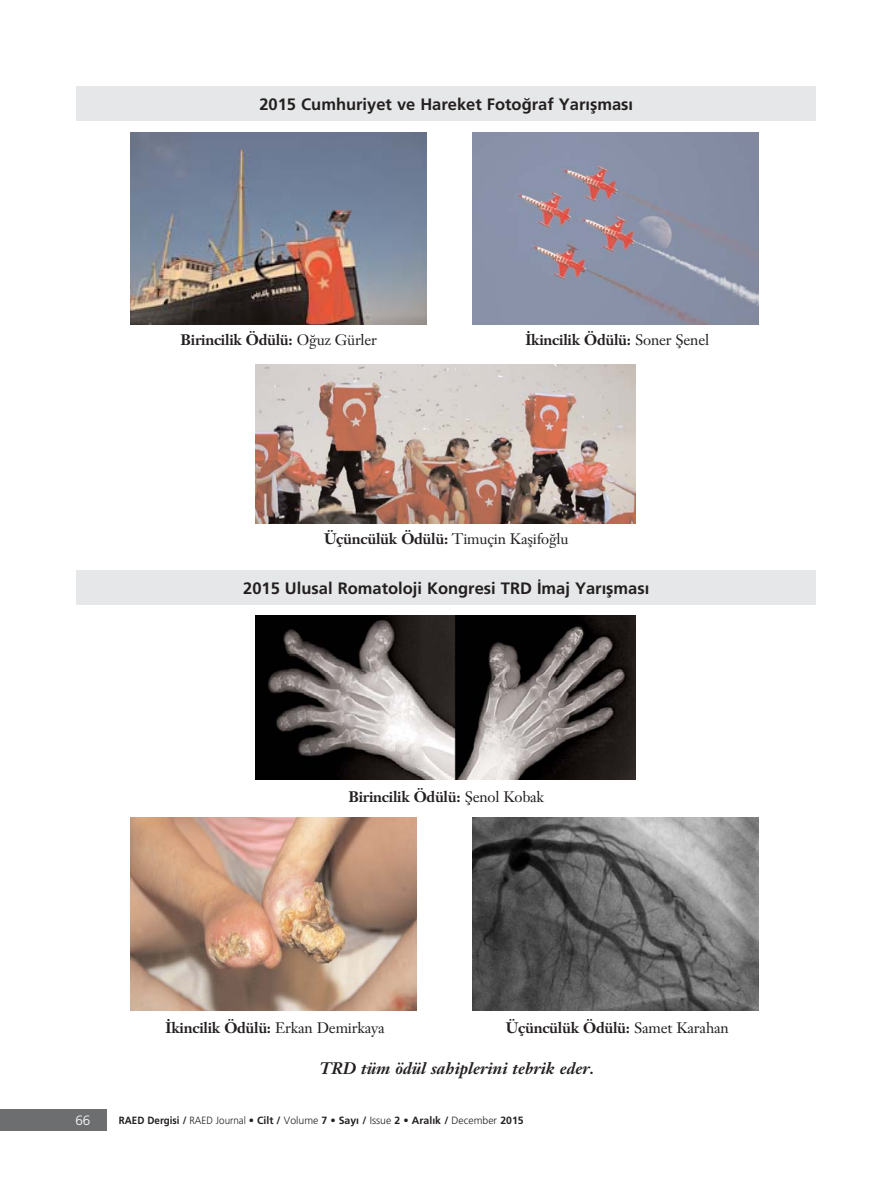
<style>
.page{position:relative;width:893px;height:1191px;background:#fff}
.page>*{position:absolute;margin:0;border:0;box-sizing:border-box;transform-origin:0 0}
.t1{font:700 16.5px "Frutiger";color:#231f20}
.t2{font:italic 700 16.5px "Janson Text";color:#231f20}
.t3{font:700 15px "Janson Text";letter-spacing:-.015em;color:#231f20}
.t4{font:15px "Janson Text";letter-spacing:-.015em;color:#231f20}
.t5{font:300 13.5px "Frutiger";color:#fff}
.t6{font:700 10.5px "Frutiger";color:#231f20;scale:.94 1}
.s1{font-weight:400}
.s2{font-weight:700}
.s3{font-weight:300}
</style>
<div class="page">
<div style="left:0;top:1109px;width:106px;height:22px;background:#6d6e70"></div>
<div style="left:76px;top:86px;width:740px;height:35px;background:#e6e7e8"></div>
<img style="left:131px;top:132px;width:296px;height:192px">
<div style="left:76px;top:570px;width:740px;height:35px;background:#e6e7e8"></div>
<img style="left:256px;top:365px;width:379px;height:158px">
<img style="left:473px;top:132px;width:285px;height:192px">
<img style="left:131px;top:817px;width:285px;height:193px">
<img style="left:473px;top:817px;width:285px;height:193px">
<img style="left:256px;top:615px;width:379px;height:164px">
<p class="t1" style="left:259px;top:97px;width:375px">2015 Cumhuriyet ve Hareket Foto¤raf Yar›flmas›</p>
<p class="t3" style="left:181px;top:334px;width:198px">Birincilik Ödülü: <span class="s1">O¤uz Gürler</span></p>
<p class="t3" style="left:525px;top:334px;width:185px">‹kincilik Ödülü: <span class="s1">Soner fienel</span></p>
<p class="t4" style="left:324px;top:533px;width:246px"><span class="s2">Üçüncülük Ödülü:</span> Timuçin Kaflifo¤lu</p>
<p class="t1" style="left:243px;top:582px;width:408px">2015 Ulusal Romatoloji Kongresi TRD ‹maj Yar›flmas›</p>
<p class="t3" style="left:348px;top:790px;width:197px">Birincilik Ödülü: <span class="s1">fienol Kobak</span></p>
<p class="t3" style="left:166px;top:1022px;width:221px">‹kincilik Ödülü: <span class="s1">Erkan Demirkaya</span></p>
<p class="t3" style="left:506px;top:1022px;width:224px">Üçüncülük Ödülü: <span class="s1">Samet Karahan</span></p>
<p class="t2" style="left:319px;top:1061px;width:276px">TRD tüm ödül sahiplerini tebrik eder.</p>
<p class="t5" style="left:75px;top:1115px;width:17px">66</p>
<p class="t6" style="left:119px;top:1116px;width:432px">RAED Dergisi / <span class="s3">RAED Journal •</span> Cilt / <span class="s3">Volume</span> 7 <span class="s3">•</span> Say› / <span class="s3">Issue</span> 2 <span class="s3">•</span> Aral›k / <span class="s3">December</span> 2015</p>
</div>
